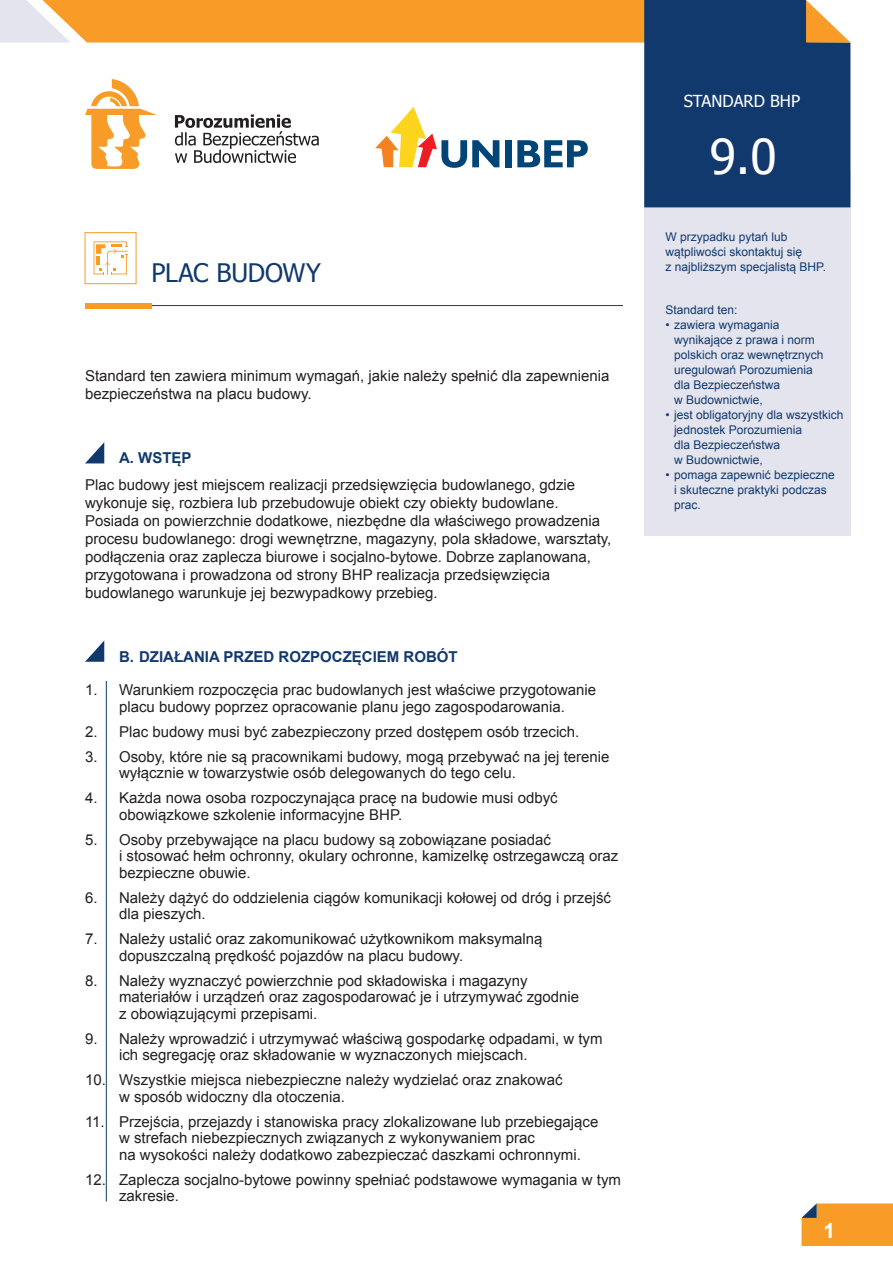
<style>
.page{position:relative;width:893px;height:1263px;background:#fff}
.page>*{position:absolute;margin:0;border:0;box-sizing:border-box;transform-origin:0 0}
.t1{font:48px "Tahoma";color:#fff}
.Tytul{font:25.5px "Tahoma";letter-spacing:-.005em;color:#11396e}
.tekst{font:700 21px "Arial";color:#fff}
.t2{font:16.5px "Tahoma";color:#fff}
.Tekst_numerowany{font:15px/16.5px "Arial";color:#231f20}
.tekst-2{font:15px/18px "Arial";color:#231f20}
.Tytulik{font:700 15px "Arial";color:#11396e}
.tekst_wymienianie{font:12px/15px "Arial";color:#11396e}
.tekst-3{font:12px/15px "Arial";color:#11396e}
</style>
<div class="page">
<svg style="left:85px;top:442px;width:19px;height:21px"></svg>
<hr style="left:151px;top:305px;width:472px;height:1px;background:#11396e">
<div style="left:644px;top:170px;width:206px;height:365px;background:#e3e4ed"></div>
<div style="left:85px;top:303px;width:66px;height:5px;background:#f89c27"></div>
<svg style="left:801px;top:1203px;width:92px;height:43px;background:#f19d32"></svg>
<div style="left:85px;top:232px;width:51px;height:52px;border:1px solid #f89c27"></div>
<svg style="left:94px;top:241px;width:34px;height:34px"></svg>
<svg style="left:85px;top:641px;width:19px;height:21px"></svg>
<hr style="left:106px;top:681px;width:1px;height:520px;background:#11396e">
<svg style="left:0;top:0;width:850px;height:207px"></svg>
<p class="Tytul" style="left:151px;top:256px;width:171px">PLAC BUDOWY</p>
<p class="tekst-2" style="left:85px;top:367px;width:526px">Standard ten zawiera minimum wymagań, jakie należy spełnić dla zapewnienia bezpieczeństwa na placu budowy.</p>
<p class="Tytulik" style="left:119px;top:448px;width:74px">A. WSTĘP</p>
<p class="tekst-2" style="left:85px;top:476px;width:528px">Plac budowy jest miejscem realizacji przedsięwzięcia budowlanego, gdzie wykonuje się, rozbiera lub przebudowuje obiekt czy obiekty budowlane.<br>Posiada on powierzchnie dodatkowe, niezbędne dla właściwego prowadzenia procesu budowlanego: drogi wewnętrzne, magazyny, pola składowe, warsztaty, podłączenia oraz zaplecza biurowe i socjalno-bytowe. Dobrze zaplanowana, przygotowana i prowadzona od strony BHP realizacja przedsięwzięcia budowlanego warunkuje jej bezwypadkowy przebieg.</p>
<p class="Tytulik" style="left:119px;top:646px;width:340px">B. DZIAŁANIA PRZED ROZPOCZĘCIEM ROBÓT</p>
<p class="Tekst_numerowany" style="left:85px;top:682px;width:513px;text-align:center">1. Warunkiem rozpoczęcia prac budowlanych jest właściwe przygotowanie placu budowy poprzez opracowanie planu jego zagospodarowania.</p>
<p class="Tekst_numerowany" style="left:85px;top:723px;width:496px">2. Plac budowy musi być zabezpieczony przed dostępem osób trzecich.</p>
<p class="Tekst_numerowany" style="left:119px;top:748px;width:492px;text-indent:-34px">3. Osoby, które nie są pracownikami budowy, mogą przebywać na jej terenie wyłącznie w towarzystwie osób delegowanych do tego celu.</p>
<p class="Tekst_numerowany" style="left:119px;top:790px;width:440px;text-indent:-34px">4. Każda nowa osoba rozpoczynająca pracę na budowie musi odbyć obowiązkowe szkolenie informacyjne BHP.</p>
<p class="Tekst_numerowany" style="left:119px;top:831px;width:501px;text-indent:-34px">5. Osoby przebywające na placu budowy są zobowiązane posiadać<br>i stosować hełm ochronny, okulary ochronne, kamizelkę ostrzegawczą oraz bezpieczne obuwie.</p>
<p class="Tekst_numerowany" style="left:119px;top:889px;width:493px;text-indent:-34px">6. Należy dążyć do oddzielenia ciągów komunikacji kołowej od dróg i przejść dla pieszych.</p>
<p class="Tekst_numerowany" style="left:119px;top:931px;width:425px;text-indent:-34px">7. Należy ustalić oraz zakomunikować użytkownikom maksymalną dopuszczalną prędkość pojazdów na placu budowy.</p>
<p class="Tekst_numerowany" style="left:119px;top:972px;width:462px;text-indent:-34px">8. Należy wyznaczyć powierzchnie pod składowiska i magazyny materiałów i urządzeń oraz zagospodarować je i utrzymywać zgodnie z obowiązującymi przepisami.</p>
<p class="Tekst_numerowany" style="left:119px;top:1030px;width:485px;text-indent:-34px">9. Należy wprowadzić i utrzymywać właściwą gospodarkę odpadami, w tym ich segregację oraz składowanie w wyznaczonych miejscach.</p>
<p class="Tekst_numerowany" style="left:119px;top:1072px;width:445px;text-indent:-34px">10. Wszystkie miejsca niebezpieczne należy wydzielać oraz znakować w sposób widoczny dla otoczenia.</p>
<p class="Tekst_numerowany" style="left:119px;top:1113px;width:481px;text-indent:-34px">11. Przejścia, przejazdy i stanowiska pracy zlokalizowane lub przebiegające w strefach niebezpiecznych związanych z wykonywaniem prac<br>na wysokości należy dodatkowo zabezpieczać daszkami ochronnymi.</p>
<p class="Tekst_numerowany" style="left:119px;top:1171px;width:503px;text-indent:-34px">12. Zaplecza socjalno-bytowe powinny spełniać podstawowe wymagania w tym zakresie.</p>
<p class="t2" style="left:684px;top:90px;width:118px">STANDARD BHP</p>
<p class="t1" style="left:710px;top:124px;width:68px">9.0</p>
<p class="tekst-3" style="left:665px;top:229px;width:162px">W przypadku pytań lub wątpliwości skontaktuj się<br>z najbliższym specjalistą BHP.</p>
<p class="tekst-3" style="left:665px;top:302px;width:74px">Standard ten:</p>
<p class="tekst_wymienianie" style="left:674px;top:317px;width:151px;text-indent:-9px">• zawiera wymagania wynikające z prawa i norm polskich oraz wewnętrznych uregulowań Porozumienia dla Bezpieczeństwa<br>w Budownictwie,</p>
<p class="tekst_wymienianie" style="left:674px;top:407px;width:171px;text-indent:-9px">• jest obligatoryjny dla wszystkich jednostek Porozumienia<br>dla Bezpieczeństwa<br>w Budownictwie,</p>
<p class="tekst_wymienianie" style="left:674px;top:467px;width:162px;text-indent:-9px">• pomaga zapewnić bezpieczne i skuteczne praktyki podczas prac.</p>
<p class="tekst" style="left:823px;top:1217px;width:13px">1</p>
</div>
